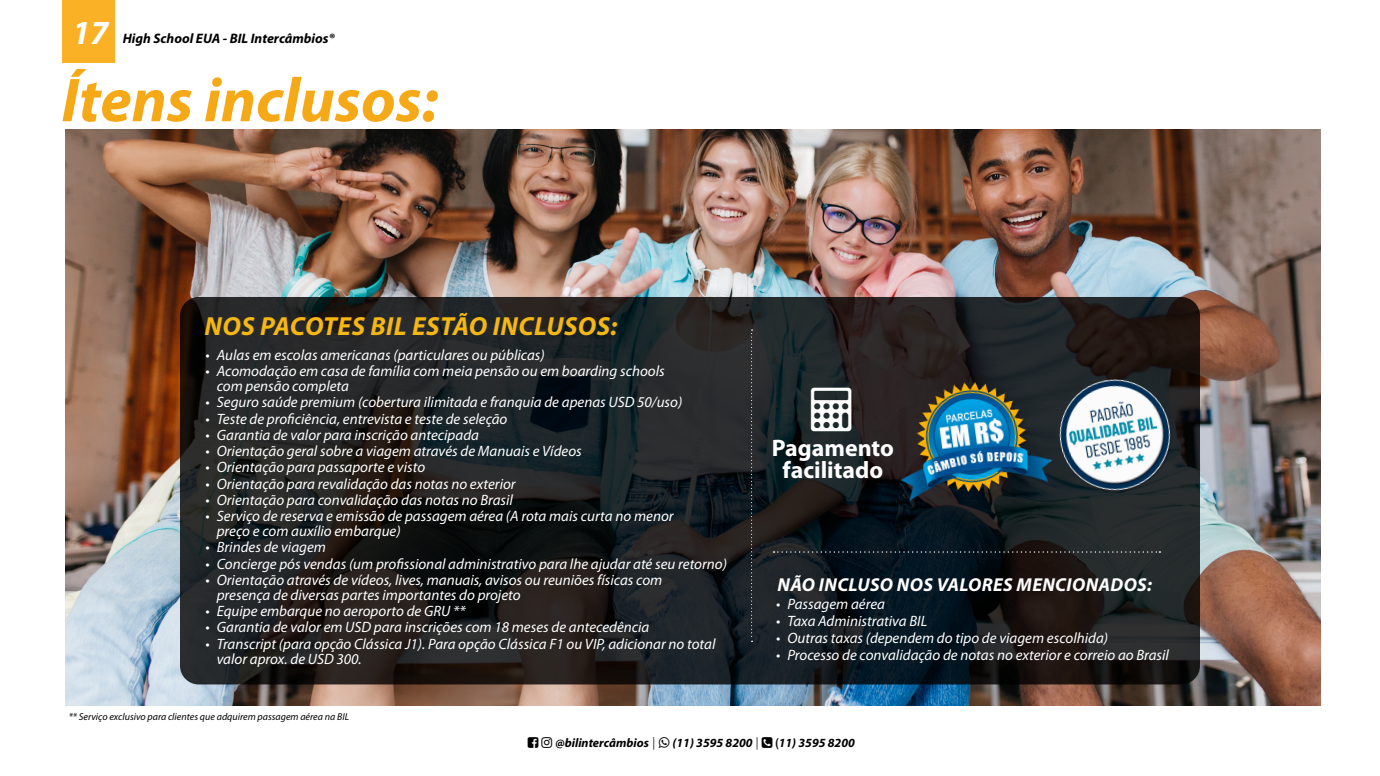
<style>
.page{position:relative;width:1380px;height:776px;background:#fff}
.page>*{position:absolute;margin:0;border:0;box-sizing:border-box;transform-origin:0 0}
.t1{font:italic 700 62.5px "Myriad Pro";color:#f6a917}
.t2{font:italic 700 33.75px "Myriad Pro";color:#fff}
.t3{font:italic 700 26.25px "Myriad Pro";letter-spacing:.02em;color:#f6b712}
.t4{font:700 23.94px/21.8px "Myriad Pro";color:#fff;text-align:center}
.t5{font:italic 700 18.75px "Myriad Pro";letter-spacing:.02em;color:#fff}
.t6{font:italic 15px/15px "Myriad Pro";color:#fff}
.t7{font:italic 700 13.75px "Myriad Pro";color:#000}
.t8{font:italic 700 12.5px "Myriad Pro";color:#000}
.t9{font:italic 10px "Myriad Pro";color:#000}
.s1{font-family:"Helvetica Neue";font-weight:300;font-style:normal}
.s2{font-family:"Helvetica Neue";font-weight:500;font-style:normal;font-stretch:condensed}
</style>
<div class="page">
<img style="left:66px;top:129px;width:1255px;height:576px">
<svg style="left:180px;top:297px;width:1020px;height:387px;background:#1d1f20"></svg>
<div style="left:62px;top:0;width:53px;height:63px;background:#fbb126"></div>
<img style="left:864px;top:359px;width:211px;height:166px">
<img style="left:1055px;top:379px;width:131px;height:122px">
<svg style="left:751px;top:329px;width:2px;height:313px"></svg>
<svg style="left:774px;top:551px;width:386px;height:1px"></svg>
<svg style="left:811px;top:387px;width:41px;height:44px;background:#20282a"></svg>
<p class="t2" style="left:72px;top:14px;width:38px">17</p>
<p class="t1" style="left:61px;top:66px;width:378px">Ítens inclusos:</p>
<p class="t7" style="left:123px;top:31px;width:213px">High School EUA - BIL Intercâmbios®</p>
<p class="t3" style="left:205px;top:312px;width:414px">NOS PACOTES BIL ESTÃO INCLUSOS:</p>
<p class="t6" style="left:206px;top:347px;width:341px">• Aulas em escolas americanas (particulares ou públicas)</p>
<p class="t6" style="left:217px;top:364px;width:449px;text-indent:-11px">• Acomodação em casa de família com meia pensão ou em boarding schools com pensão completa</p>
<p class="t6" style="left:206px;top:395px;width:478px">• Seguro saúde premium (cobertura ilimitada e franquia de apenas USD 50/uso)</p>
<p class="t6" style="left:206px;top:411px;width:303px">• Teste de proficiência, entrevista e teste de seleção</p>
<p class="t6" style="left:206px;top:427px;width:275px">• Garantia de valor para inscrição antecipada</p>
<p class="t6" style="left:206px;top:444px;width:378px">• Orientação geral sobre a viagem através de Manuais e Vídeos</p>
<p class="t6" style="left:206px;top:460px;width:221px">• Orientação para passaporte e visto</p>
<p class="t6" style="left:206px;top:476px;width:312px">• Orientação para revalidação das notas no exterior</p>
<p class="t6" style="left:206px;top:492px;width:309px">• Orientação para convalidação das notas no Brasil</p>
<p class="t6" style="left:217px;top:509px;width:458px;text-indent:-11px">• Serviço de reserva e emissão de passagem aérea (A rota mais curta no menor preço e com auxílio embarque)</p>
<p class="t6" style="left:206px;top:540px;width:122px">• Brindes de viagem</p>
<p class="t6" style="left:206px;top:556px;width:523px">• Concierge pós vendas (um profissional administrativo para lhe ajudar até seu retorno)</p>
<p class="t6" style="left:217px;top:572px;width:447px;text-indent:-11px">• Orientação através de vídeos, lives, manuais, avisos ou reuniões físicas com presença de diversas partes importantes do projeto</p>
<p class="t6" style="left:206px;top:604px;width:262px">• Equipe embarque no aeroporto de GRU **</p>
<p class="t6" style="left:206px;top:620px;width:445px">• Garantia de valor em USD para inscrições com 18 meses de antecedência</p>
<p class="t6" style="left:217px;top:636px;width:500px;text-indent:-11px">• Transcript (para opção Clássica J1). Para opção Clássica F1 ou VIP, adicionar no total valor aprox. de USD 300.</p>
<p class="t9" style="left:69px;top:711px;width:282px">** Serviço exclusivo para clientes que adquirem passagem aérea na BIL</p>
<p class="t4" style="left:772px;top:437px;width:124px">Pagamento facilitado</p>
<p class="t5" style="left:778px;top:574px;width:376px">NÃO INCLUSO NOS VALORES MENCIONADOS:</p>
<p class="t6" style="left:776px;top:597px;width:110px">• Passagem aérea</p>
<p class="t6" style="left:776px;top:614px;width:153px">• Taxa Administrativa BIL</p>
<p class="t6" style="left:776px;top:631px;width:334px">• Outras taxas (dependem do tipo de viagem escolhida)</p>
<p class="t6" style="left:776px;top:647px;width:394px">• Processo de convalidação de notas no exterior e correio ao Brasil</p>
<p class="t8" style="left:555px;top:736px;width:101px">@bilintercâmbios <span class="s1">|</span></p>
<p class="t8" style="left:673px;top:736px;width:87px">(11) 3595 8200 <span class="s1">|</span></p>
<p class="t8" style="left:776px;top:736px;width:81px"><span class="s2">(</span>11) 3595 8200</p>
</div>
